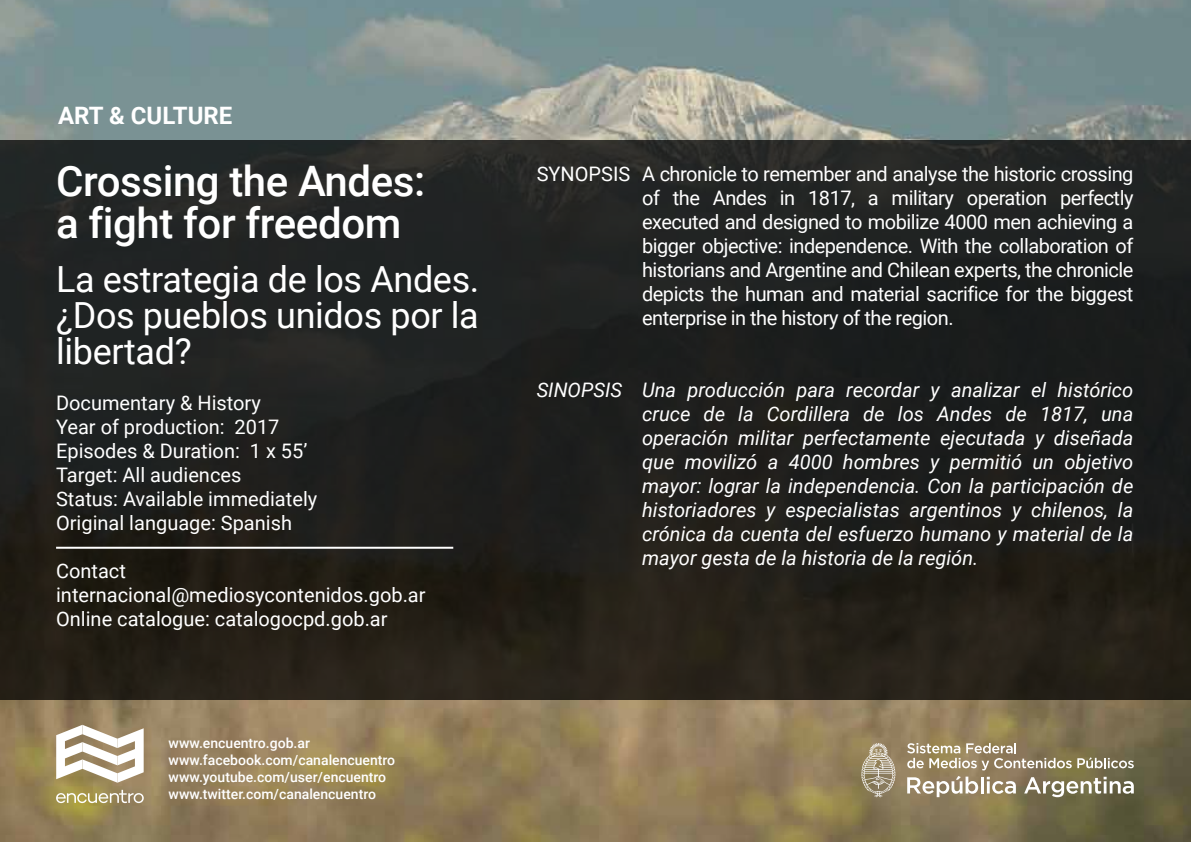
<style>
.page{position:relative;width:1191px;height:842px;background:#fff}
.page>*{position:absolute;margin:0;border:0;box-sizing:border-box;transform-origin:0 0}
.t1{font:500 42px/42px "Roboto";letter-spacing:-.01em;color:#fff}
.t2{font:36px/36px "Roboto";letter-spacing:-.01em;color:#fff;text-align:justify}
.t3{font:700 24px "Roboto";color:#fff}
.t4{font:20px/24px "Roboto";color:#fff}
.t5{font:italic 20px/24px "Roboto";color:#fff;text-align:justify}
.t6{font:500 14px/16.8px "Roboto";color:#fff}
</style>
<div class="page">
<img style="left:0;top:0;width:1191px;height:842px">
<svg style="left:56px;top:725px;width:88px;height:58px"></svg>
<svg style="left:56px;top:790px;width:88px;height:13px"></svg>
<svg style="left:861px;top:743px;width:34px;height:54px;background:#aa9e83"></svg>
<svg style="left:907px;top:743px;width:164px;height:27px;background:#a89a7d"></svg>
<svg style="left:1077px;top:757px;width:56px;height:11px"></svg>
<svg style="left:907px;top:776px;width:71px;height:21px"></svg>
<hr style="left:980px;top:777px;width:3px;height:16px;background:#fff">
<svg style="left:986px;top:777px;width:30px;height:17px"></svg>
<svg style="left:1024px;top:777px;width:109px;height:20px"></svg>
<div style="left:0;top:140px;width:1191px;height:560px;background:#20211d"></div>
<hr style="left:56px;top:547px;width:397px;height:2px;background:#fff">
<p class="t3" style="left:58px;top:98px;width:176px">ART &amp; CULTURE</p>
<h1 class="t1" style="left:56px;top:158px;width:371px">Crossing the Andes: a fight for freedom</h1>
<h2 class="t2" style="left:56px;top:259px;width:425px">La estrategia de los Andes. ¿Dos pueblos unidos por la libertad?</h2>
<p class="t4" style="left:56px;top:390px;width:263px">Documentary &amp; History<br>Year of production: 2017<br>Episodes &amp; Duration: 1 x 55’<br>Target: All audiences<br>Status: Available immediately<br>Original language: Spanish</p>
<p class="t4" style="left:56px;top:558px;width:371px">Contact internacional@mediosycontenidos.gob.ar<br>Online catalogue: catalogocpd.gob.ar</p>
<p class="t6" style="left:169px;top:734px;width:228px">www.encuentro.gob.ar www.facebook.com/canalencuentro www.youtube.com/user/encuentro www.twitter.com/canalencuentro</p>
<p class="t4" style="left:536px;top:161px;width:95px">SYNOPSIS</p>
<p class="t4" style="left:642px;top:161px;width:493px;text-align:justify">A chronicle to remember and analyse the historic crossing of the Andes in 1817, a military operation perfectly executed and designed to mobilize 4000 men achieving a bigger objective: independence. With the collaboration of historians and Argentine and Chilean experts, the chronicle depicts the human and material sacrifice for the biggest enterprise in the history of the region.</p>
<p class="t5" style="left:536px;top:377px;width:87px">SINOPSIS</p>
<p class="t5" style="left:642px;top:377px;width:493px">Una producción para recordar y analizar el histórico cruce de la Cordillera de los Andes de 1817, una operación militar perfectamente ejecutada y diseñada que movilizó a 4000 hombres y permitió un objetivo mayor: lograr la independencia. Con la participación de historiadores y especialistas argentinos y chilenos, la crónica da cuenta del esfuerzo humano y material de la mayor gesta de la historia de la región.</p>
</div>
